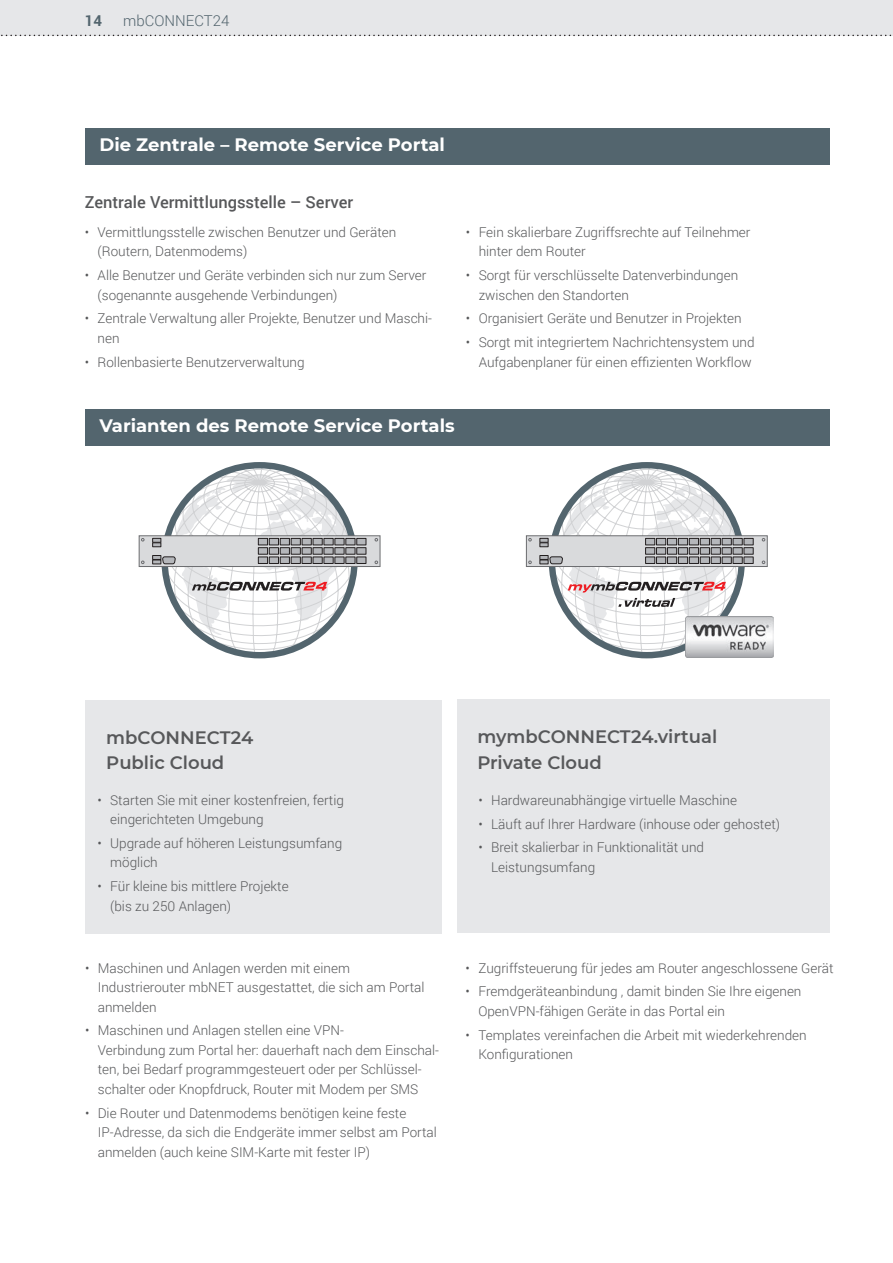
<style>
.page{position:relative;width:893px;height:1263px;background:#fff}
.page>*{position:absolute;margin:0;border:0;box-sizing:border-box;transform-origin:0 0}
.Headline_2{font:700 18px "Montserrat";color:#fff}
.Headline_2_grau{font:600 18px/25.5px "Montserrat";color:#57585a}
.t1{font:500 16.5px "Roboto";color:#57585a}
.t2{font:300 15px "Roboto";color:#53656e}
.t3{font:700 15px "Roboto";color:#53656e}
.t4{font:300 13.5px/19.5px "Roboto";color:#57585a}
</style>
<div class="page">
<div style="left:0;top:0;width:893px;height:35px;background:#e6e7e9"></div>
<svg style="left:0;top:35px;width:893px;height:1px"></svg>
<div style="left:85px;top:700px;width:356px;height:233px;background:#e6e7e9"></div>
<div style="left:85px;top:128px;width:744px;height:37px;background:#53656e"></div>
<div style="left:85px;top:409px;width:744px;height:37px;background:#53656e"></div>
<div style="left:457px;top:699px;width:372px;height:234px;background:#e6e7e9"></div>
<img style="left:686px;top:617px;width:87px;height:40px">
<svg style="left:141px;top:537px;width:237px;height:28px"></svg>
<div style="left:139px;top:535px;width:241px;height:32px;border:1px solid #6c6d70"></div>
<div style="left:357px;top:538px;width:9px;height:7px;background:#b5b7bb"></div>
<div style="left:357px;top:538px;width:9px;height:7px;border:1px solid #231f20"></div>
<div style="left:357px;top:548px;width:9px;height:6px;background:#b5b7bb"></div>
<div style="left:357px;top:548px;width:9px;height:6px;border:1px solid #231f20"></div>
<div style="left:357px;top:557px;width:9px;height:6px;background:#b5b7bb"></div>
<div style="left:357px;top:557px;width:9px;height:6px;border:1px solid #231f20"></div>
<svg style="left:528px;top:537px;width:238px;height:28px"></svg>
<div style="left:526px;top:535px;width:242px;height:32px;border:1px solid #6c6d70"></div>
<div style="left:744px;top:538px;width:9px;height:7px;background:#b5b7bb"></div>
<div style="left:744px;top:538px;width:9px;height:7px;border:1px solid #231f20"></div>
<div style="left:744px;top:548px;width:9px;height:6px;background:#b5b7bb"></div>
<div style="left:744px;top:548px;width:9px;height:6px;border:1px solid #231f20"></div>
<div style="left:744px;top:557px;width:9px;height:6px;background:#b5b7bb"></div>
<div style="left:744px;top:557px;width:9px;height:6px;border:1px solid #231f20"></div>
<svg style="left:528px;top:538px;width:4px;height:3px"></svg>
<svg style="left:528px;top:561px;width:4px;height:3px"></svg>
<svg style="left:153px;top:465px;width:202px;height:190px"></svg>
<svg style="left:540px;top:465px;width:202px;height:190px"></svg>
<p class="t3" style="left:85px;top:10px;width:19px">14</p>
<p class="t2" style="left:123px;top:10px;width:108px">mbCONNECT24</p>
<p class="Headline_2" style="left:99px;top:132px;width:347px">Die Zentrale – Remote Service Portal</p>
<p class="t1" style="left:85px;top:190px;width:270px">Zentrale Vermittlungsstelle – Server</p>
<p class="t4" style="left:98px;top:222px;width:300px;text-indent:-13px">• Vermittlungsstelle zwischen Benutzer und Geräten (Routern, Datenmodems)</p>
<p class="t4" style="left:98px;top:265px;width:330px;text-indent:-13px">• Alle Benutzer und Geräte verbinden sich nur zum Server (sogenannte ausgehende Verbindungen)</p>
<p class="t4" style="left:98px;top:308px;width:336px;text-indent:-13px">• Zentrale Verwaltung aller Projekte, Benutzer und Maschi&shy;nen</p>
<p class="t4" style="left:85px;top:352px;width:221px">• Rollenbasierte Benutzerverwaltung</p>
<p class="t4" style="left:479px;top:222px;width:273px;text-indent:-13px">• Fein skalierbare Zugriffsrechte auf Teilnehmer hinter dem Router</p>
<p class="t4" style="left:479px;top:265px;width:261px;text-indent:-13px">• Sorgt für verschlüsselte Datenverbindungen zwischen den Standorten</p>
<p class="t4" style="left:466px;top:308px;width:277px">• Organisiert Geräte und Benutzer in Projekten</p>
<p class="t4" style="left:466px;top:332px;width:290px;text-align:right">• Sorgt mit integriertem Nachrichtensystem und<br>Aufgabenplaner für einen effizienten Workflow</p>
<p class="Headline_2" style="left:99px;top:413px;width:357px">Varianten des Remote Service Portals</p>
<p class="Headline_2_grau" style="left:106px;top:724px;width:149px">mbCONNECT24</p>
<p class="Headline_2_grau" style="left:106px;top:749px;width:120px">Public Cloud</p>
<p class="t4" style="left:110px;top:790px;width:235px;text-indent:-13px">• Starten Sie mit einer kostenfreien, fertig eingerichteten Umgebung</p>
<p class="t4" style="left:110px;top:833px;width:234px;text-indent:-13px">• Upgrade auf höheren Leistungsumfang möglich</p>
<p class="t4" style="left:110px;top:876px;width:180px;text-indent:-13px">• Für kleine bis mittlere Projekte (bis zu 250 Anlagen)</p>
<p class="t4" style="left:98px;top:958px;width:328px;text-indent:-13px">• Maschinen und Anlagen werden mit einem<br>Industrierouter mbNET ausgestattet, die sich am Portal anmelden</p>
<p class="t4" style="left:98px;top:1020px;width:343px;text-indent:-13px">• Maschinen und Anlagen stellen eine VPN-<br>Verbindung zum Portal her: dauerhaft nach dem Einschal&shy;ten, bei Bedarf programmgesteuert oder per Schlüssel&shy;schalter oder Knopfdruck, Router mit Modem per SMS</p>
<p class="t4" style="left:98px;top:1103px;width:341px;text-indent:-13px">• Die Router und Datenmodems benötigen keine feste<br>IP-Adresse, da sich die Endgeräte immer selbst am Portal anmelden (auch keine SIM-Karte mit fester IP)</p>
<p class="Headline_2_grau" style="left:477px;top:723px;width:241px">mymbCONNECT24.virtual<br>Private Cloud</p>
<p class="t4" style="left:478px;top:790px;width:260px">• Hardwareunabhängige virtuelle Maschine</p>
<p class="t4" style="left:478px;top:813px;width:303px">• Läuft auf Ihrer Hardware (inhouse oder gehostet)</p>
<p class="t4" style="left:491px;top:837px;width:214px;text-indent:-13px">• Breit skalierbar in Funktionalität und<br>Leistungsumfang</p>
<p class="t4" style="left:466px;top:958px;width:370px">• Zugriffsteuerung für jedes am Router angeschlossene Gerät</p>
<p class="t4" style="left:478px;top:981px;width:325px;text-indent:-13px">• Fremdgeräteanbindung , damit binden Sie Ihre eigenen<br>OpenVPN-fähigen Geräte in das Portal ein</p>
<p class="t4" style="left:478px;top:1025px;width:330px;text-indent:-13px">• Templates vereinfachen die Arbeit mit wiederkehrenden<br>Konfigurationen</p>
</div>
